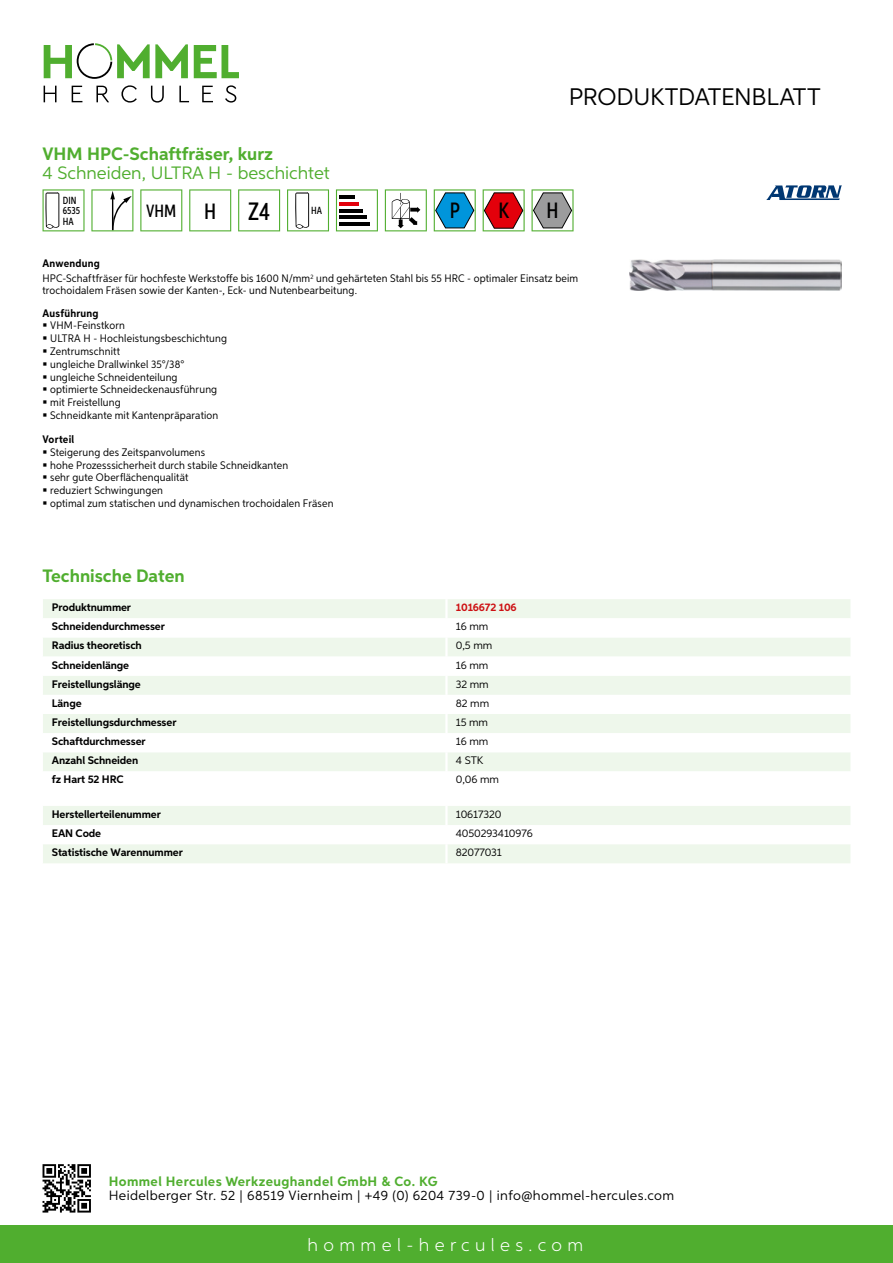
<style>
.page{position:relative;width:893px;height:1263px;background:#fff}
.page>*{position:absolute;margin:0;border:0;box-sizing:border-box;transform-origin:0 0}
.t1{font:500 25.2px "Aspira XX Nar";color:#000}
.t2{font:24px "Aspira";letter-spacing:-.01em;color:#000}
.t3{font:500 22.2px "Aspira XX Nar";color:#000}
.t4{font:700 18px "Aspira";color:#50ae2f}
.t5{font:18px "Aspira";color:#50ae2f}
.t6{font:300 18px "Aspira";letter-spacing:.3em;color:#fff}
.t7{font:500 17.85px "Aspira XX Nar";color:#000}
.t8{font:13.5px "Aspira";letter-spacing:.03em;color:#000}
.t9{font:700 13.5px "Aspira";letter-spacing:.03em;color:#50ae2f}
.t10{font:10.95px/12.8px "Aspira Nar";letter-spacing:.015em;color:#000}
.t11{font:700 10.95px "Aspira";letter-spacing:-.01em;color:#000}
.t12{font:10.95px "Aspira";letter-spacing:-.01em;color:#000}
.t13{font:700 10.95px "Aspira Nar";letter-spacing:.02em;color:#000}
.t14{font:700 10.95px "Aspira";letter-spacing:-.01em;color:#cd1013}
.t15{font:500 10.35px/10.4px "Aspira XX Nar";color:#000}
.s1{font-size:22.2px}
.s2{font-weight:700}
</style>
<div class="page">
<div style="left:0;top:1226px;width:893px;height:37px;background:#50ae2f"></div>
<svg style="left:43px;top:1164px;width:48px;height:48px"></svg>
<svg style="left:194px;top:45px;width:45px;height:33px"></svg>
<svg style="left:44px;top:43px;width:144px;height:36px"></svg>
<svg style="left:44px;top:86px;width:13px;height:16px"></svg>
<svg style="left:72px;top:86px;width:10px;height:16px"></svg>
<svg style="left:96px;top:86px;width:13px;height:16px"></svg>
<svg style="left:121px;top:85px;width:16px;height:18px"></svg>
<svg style="left:151px;top:86px;width:13px;height:17px"></svg>
<svg style="left:179px;top:86px;width:10px;height:16px"></svg>
<svg style="left:202px;top:86px;width:11px;height:16px"></svg>
<svg style="left:225px;top:85px;width:11px;height:18px"></svg>
<div style="left:43px;top:599px;width:807px;height:19px;background:#eef7eb"></div>
<svg style="left:43px;top:638px;width:807px;height:133px;fill:#eef7eb"></svg>
<hr style="left:445px;top:599px;width:3px;height:19px;background:#fff">
<hr style="left:445px;top:637px;width:3px;height:20px;background:#fff">
<hr style="left:445px;top:657px;width:3px;height:19px;background:#fff">
<hr style="left:445px;top:676px;width:3px;height:19px;background:#fff">
<hr style="left:445px;top:695px;width:3px;height:19px;background:#fff">
<hr style="left:445px;top:714px;width:3px;height:19px;background:#fff">
<hr style="left:445px;top:733px;width:3px;height:19px;background:#fff">
<hr style="left:445px;top:752px;width:3px;height:19px;background:#fff">
<svg style="left:43px;top:806px;width:807px;height:57px"></svg>
<hr style="left:445px;top:844px;width:3px;height:19px;background:#fff">
<svg style="left:43px;top:189px;width:42px;height:42px"></svg>
<svg style="left:91px;top:189px;width:42px;height:42px"></svg>
<svg style="left:140px;top:189px;width:42px;height:42px"></svg>
<svg style="left:189px;top:189px;width:42px;height:42px"></svg>
<svg style="left:238px;top:189px;width:42px;height:42px"></svg>
<svg style="left:287px;top:189px;width:42px;height:42px"></svg>
<svg style="left:336px;top:189px;width:42px;height:42px"></svg>
<hr style="left:339px;top:196px;width:16px;height:3px;background:#000">
<hr style="left:339px;top:202px;width:20px;height:4px;background:#e3000b">
<hr style="left:339px;top:209px;width:24px;height:3px;background:#000">
<hr style="left:339px;top:216px;width:28px;height:3px;background:#000">
<hr style="left:339px;top:222px;width:31px;height:4px;background:#000">
<svg style="left:385px;top:189px;width:42px;height:42px"></svg>
<svg style="left:434px;top:189px;width:42px;height:42px"></svg>
<svg style="left:483px;top:189px;width:42px;height:42px"></svg>
<svg style="left:532px;top:189px;width:42px;height:42px"></svg>
<img style="left:629px;top:259px;width:213px;height:32px">
<svg style="left:766px;top:185px;width:76px;height:15px"></svg>
<h2 class="t2" style="left:569px;top:82px;width:253px">Produktdatenblatt</h2>
<h3 class="t4" style="left:43px;top:142px;width:232px">VHM HPC-Schaftfräser, kurz</h3>
<h3 class="t5" style="left:43px;top:162px;width:120px">4 Schneiden, ULTRA</h3>
<h3 class="t5" style="left:208px;top:162px;width:123px">H - beschichtet</h3>
<p class="t15" style="left:63px;top:195px;width:19px">DIN<br>6535<br>HA</p>
<h3 class="t7" style="left:146px;top:200px;width:72px">VHM <span class="s1">H</span></h3>
<h1 class="t1" style="left:248px;top:196px;width:23px">Z4</h1>
<p class="t15" style="left:311px;top:205px;width:12px">HA</p>
<h3 class="t3" style="left:450px;top:197px;width:12px">P</h3>
<h3 class="t3" style="left:498px;top:197px;width:12px">K</h3>
<h3 class="t3" style="left:546px;top:197px;width:14px">H</h3>
<p class="t10" style="left:43px;top:256px;width:537px;line-height:15.1px"><span class="s2">Anwendung<br></span>HPC-Schaftfräser für hochfeste Werkstoffe bis 1600 N/mm<sup>2</sup> und gehärteten Stahl bis 55 HRC - optimaler Einsatz beim</p>
<p class="t10" style="left:43px;top:284px;width:316px">trochoidalem Fräsen sowie der Kanten-, Eck- und Nutenbearbeitung.</p>
<p class="t13" style="left:43px;top:306px;width:58px">Ausführung</p>
<p class="t10" style="left:50px;top:319px;width:178px">VHM-Feinstkorn<br>ULTRA H - Hochleistungsbeschichtung<br>Zentrumschnitt<br>ungleiche Drallwinkel 35°/38° ungleiche Schneidenteilung optimierte Schneideckenausführung mit Freistellung<br>Schneidkante mit Kantenpräparation</p>
<p class="t13" style="left:43px;top:433px;width:33px">Vorteil</p>
<p class="t10" style="left:50px;top:446px;width:285px">Steigerung des Zeitspanvolumens<br>hohe Prozesssicherheit durch stabile Schneidkanten<br>sehr gute Oberflächenqualität<br>reduziert Schwingungen<br>optimal zum statischen und dynamischen trochoidalen Fräsen</p>
<h3 class="t4" style="left:43px;top:565px;width:144px">Technische Daten</h3>
<p class="t11" style="left:52px;top:601px;width:81px">Produktnummer</p>
<p class="t14" style="left:456px;top:601px;width:62px">1016672 106</p>
<p class="t11" style="left:52px;top:620px;width:115px">Schneidendurchmesser</p>
<p class="t12" style="left:456px;top:620px;width:34px">16 mm</p>
<p class="t11" style="left:52px;top:639px;width:92px">Radius theoretisch</p>
<p class="t12" style="left:456px;top:639px;width:38px">0,5 mm</p>
<p class="t11" style="left:52px;top:658px;width:79px">Schneidenlänge</p>
<p class="t12" style="left:456px;top:658px;width:34px">16 mm</p>
<p class="t11" style="left:52px;top:677px;width:90px">Freistellungslänge</p>
<p class="t12" style="left:456px;top:677px;width:34px">32 mm</p>
<p class="t11" style="left:52px;top:696px;width:31px">Länge</p>
<p class="t12" style="left:456px;top:696px;width:35px">82 mm</p>
<p class="t11" style="left:52px;top:715px;width:126px">Freistellungsdurchmesser</p>
<p class="t12" style="left:456px;top:715px;width:34px">15 mm</p>
<p class="t11" style="left:52px;top:734px;width:95px">Schaftdurchmesser</p>
<p class="t12" style="left:456px;top:735px;width:34px">16 mm</p>
<p class="t11" style="left:52px;top:754px;width:88px">Anzahl Schneiden</p>
<p class="t12" style="left:456px;top:754px;width:23px">4 STK</p>
<p class="t11" style="left:52px;top:773px;width:73px">fz Hart 52 HRC</p>
<p class="t12" style="left:456px;top:773px;width:45px">0,06 mm</p>
<p class="t11" style="left:52px;top:807px;width:111px">Herstellerteilenummer</p>
<p class="t12" style="left:456px;top:807px;width:47px">10617320</p>
<p class="t11" style="left:52px;top:826px;width:51px">EAN Code</p>
<p class="t12" style="left:456px;top:826px;width:78px">4050293410976</p>
<p class="t11" style="left:52px;top:846px;width:132px">Statistische Warennummer</p>
<p class="t12" style="left:456px;top:846px;width:48px">82077031</p>
<p class="t9" style="left:109px;top:1172px;width:330px">Hommel Hercules Werkzeughandel GmbH &amp; Co. KG</p>
<p class="t8" style="left:109px;top:1187px;width:567px">Heidelberger Str. 52 | 68519 Viernheim | +49 (0) 6204 739-0 | info@hommel-hercules.com</p>
<h3 class="t6" style="left:307px;top:1234px;width:277px">hommel-hercules.com</h3>
</div>
